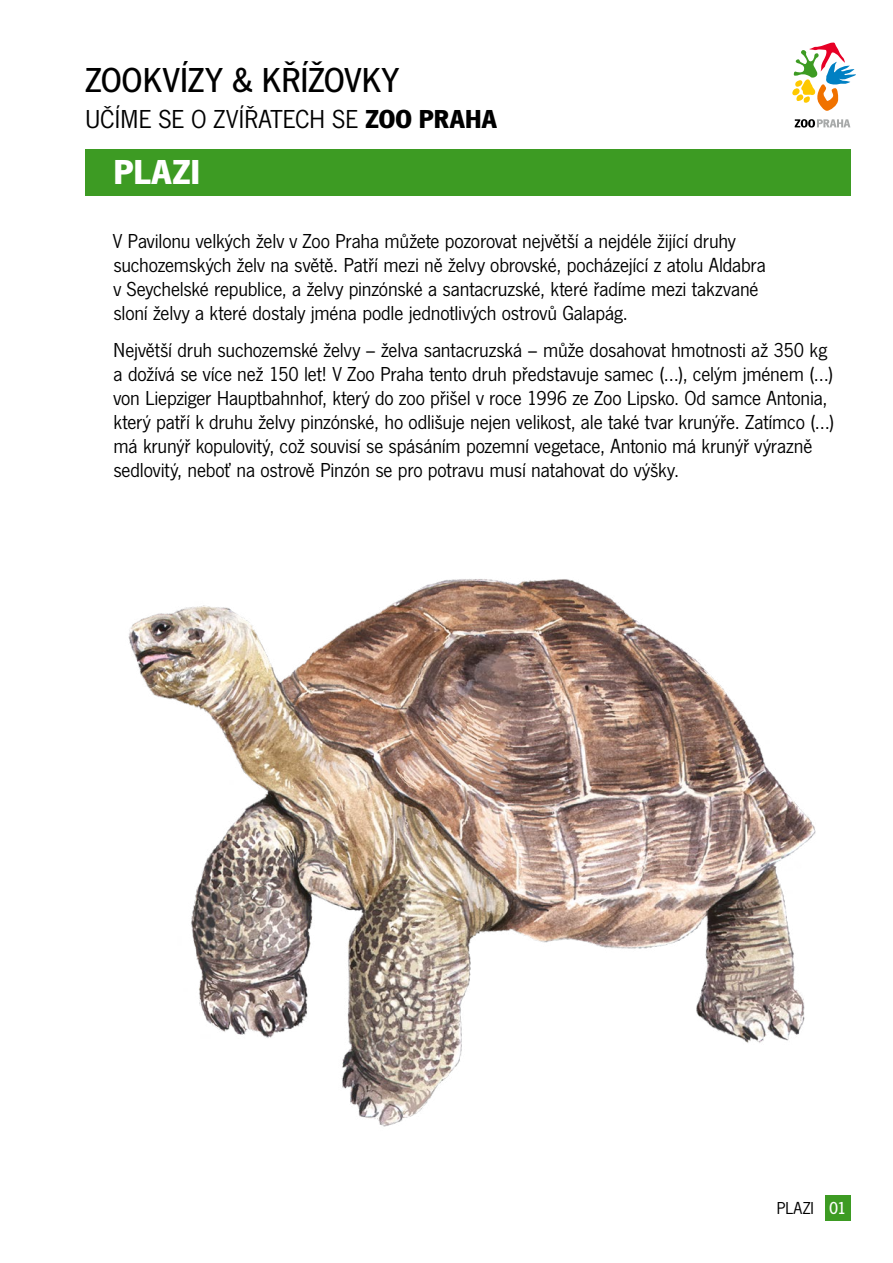
<style>
.page{position:relative;width:893px;height:1263px;background:#fff}
.page>*{position:absolute;margin:0;border:0;box-sizing:border-box;transform-origin:0 0}
.t1{font:500 36px "News Got";letter-spacing:-.005em;color:#000}
.t2{font:700 36px "News Got";color:#fff}
.t3{font:27px "News Got";letter-spacing:-.01em;color:#000}
.t4{font:21px/24px "News Got";letter-spacing:-.01em;color:#000}
.t5{font:18px "News Got";color:#000}
.t6{font:500 18px "News Got";color:#fff}
.s1{font-weight:700}
</style>
<div class="page">
<svg style="left:795px;top:119px;width:55px;height:9px"></svg>
<svg style="left:792px;top:42px;width:64px;height:69px"></svg>
<div style="left:85px;top:149px;width:765px;height:47px;background:#3d9b23"></div>
<div style="left:825px;top:1195px;width:25px;height:25px;background:#3d9b23"></div>
<img style="left:128px;top:579px;width:688px;height:548px">
<h1 class="t1" style="left:85px;top:60px;width:316px">ZOOKVÍZY &amp; KŘÍŽOVKY</h1>
<p class="t3" style="left:85px;top:104px;width:414px">UČÍME SE O ZVÍŘATECH SE <span class="s1">ZOO PRAHA</span></p>
<h1 class="t2" style="left:113px;top:151px;width:89px">PLAZI</h1>
<p class="t4" style="left:113px;top:229px;width:655px">V Pavilonu velkých želv v Zoo Praha můžete pozorovat největší a nejdéle žijící druhy suchozemských želv na světě. Patří mezi ně želvy obrovské, pocházející z atolu Aldabra v Seychelské republice, a želvy pinzónské a santacruzské, které řadíme mezi takzvané sloní želvy a které dostaly jména podle jednotlivých ostrovů Galapág.</p>
<p class="t4" style="left:113px;top:338px;width:723px">Největší druh suchozemské želvy – želva santacruzská – může dosahovat hmotnosti až 350 kg a dožívá se více než 150 let! V Zoo Praha tento druh představuje samec (…), celým jménem (…) von Liepziger Hauptbahnhof, který do zoo přišel v roce 1996 ze Zoo Lipsko. Od samce Antonia, který patří k druhu želvy pinzónské, ho odlišuje nejen velikost, ale také tvar krunýře. Zatímco (…) má krunýř kopulovitý, což souvisí se spásáním pozemní vegetace, Antonio má krunýř výrazně sedlovitý, neboť na ostrově Pinzón se pro potravu musí natahovat do výšky.</p>
<p class="t5" style="left:776px;top:1198px;width:39px">PLAZI</p>
<p class="t6" style="left:829px;top:1198px;width:19px">01</p>
</div>
